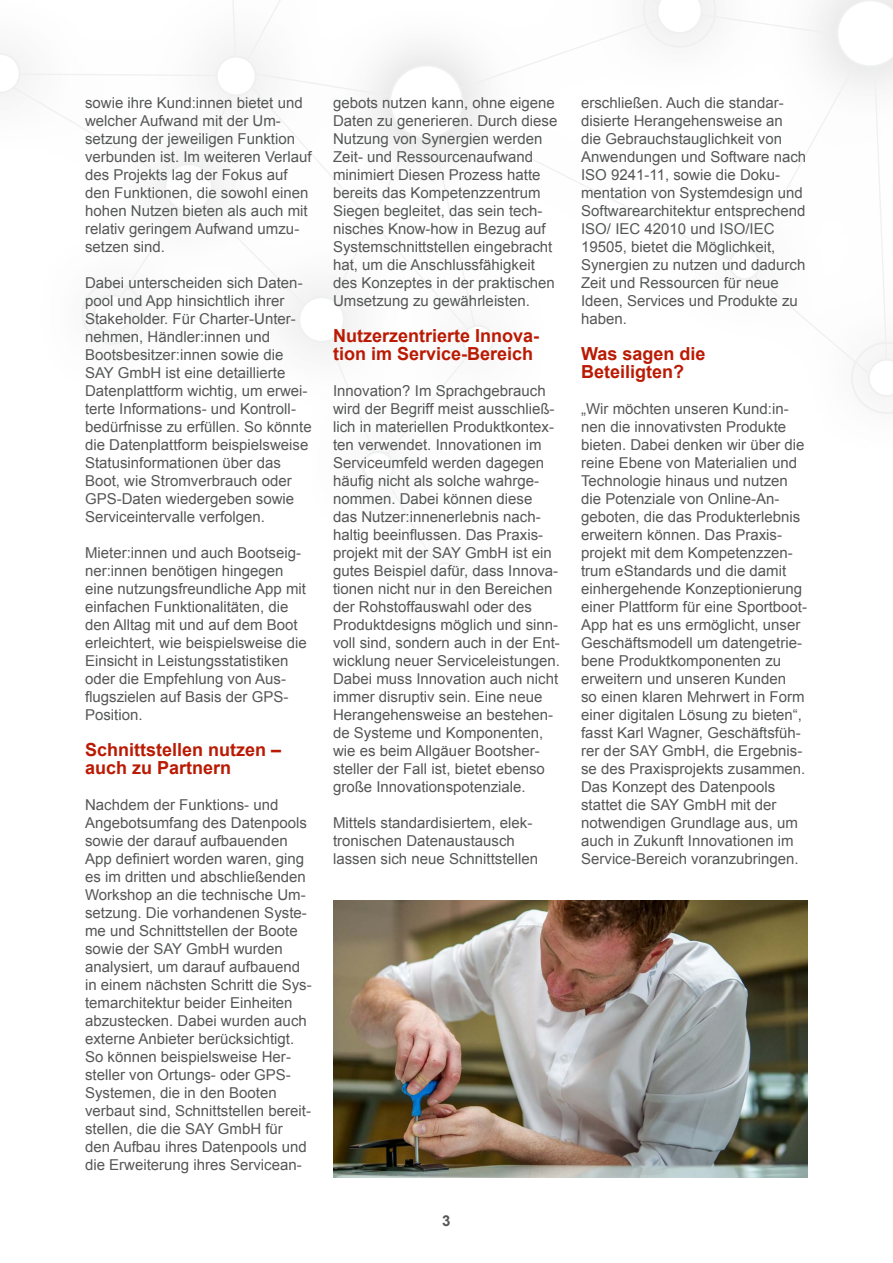
<style>
.page{position:relative;width:893px;height:1263px;background:#fff}
.page>*{position:absolute;margin:0;border:0;box-sizing:border-box;transform-origin:0 0}
.t1{font:700 18px/18px "Arial";color:#ba1a03}
.t2{font:15px/18px "Arial";color:#555756}
.t3{font:700 15px "Arial";color:#555756}
</style>
<div class="page">
<svg style="left:0;top:0;width:893px;height:594px"></svg>
<img style="left:333px;top:900px;width:475px;height:278px">
<p class="t2" style="left:85px;top:94px;width:228px">sowie ihre Kund:innen bietet und welcher Aufwand mit der Um&shy;setzung der jeweiligen Funktion verbunden ist. Im weiteren Verlauf des Projekts lag der Fokus auf den Funktionen, die sowohl einen hohen Nutzen bieten als auch mit relativ geringem Aufwand umzu&shy;setzen sind.</p>
<p class="t2" style="left:85px;top:274px;width:228px">Dabei unterscheiden sich Daten&shy;pool und App hinsichtlich ihrer<br>Stakeholder. Für Charter-Unter&shy;nehmen, Händler:innen und<br>Bootsbesitzer:innen sowie die<br>SAY GmbH ist eine detaillierte<br>Datenplattform wichtig, um erwei&shy;terte Informations- und Kontroll&shy;bedürfnisse zu erfüllen. So könnte die Datenplattform beispielsweise<br>Statusinformationen über das<br>Boot, wie Stromverbrauch oder<br>GPS-Daten wiedergeben sowie<br>Serviceintervalle verfolgen.</p>
<p class="t2" style="left:85px;top:544px;width:223px">Mieter:innen und auch Bootseig&shy;ner:innen benötigen hingegen eine nutzungsfreundliche App mit einfachen Funktionalitäten, die den Alltag mit und auf dem Boot erleichtert, wie beispielsweise die<br>Einsicht in Leistungsstatistiken oder die Empfehlung von Aus&shy;flugszielen auf Basis der GPS-<br>Position.</p>
<p class="t1" style="left:85px;top:741px;width:198px">Schnittstellen nutzen – auch zu Partnern</p>
<p class="t2" style="left:85px;top:796px;width:228px">Nachdem der Funktions- und<br>Angebotsumfang des Datenpools sowie der darauf aufbauenden<br>App definiert worden waren, ging es im dritten und abschließenden<br>Workshop an die technische Um&shy;setzung. Die vorhandenen Syste&shy;me und Schnittstellen der Boote sowie der SAY GmbH wurden analysiert, um darauf aufbauend in einem nächsten Schritt die Sys&shy;temarchitektur beider Einheiten abzustecken. Dabei wurden auch externe Anbieter berücksichtigt.<br>So können beispielsweise Her&shy;steller von Ortungs- oder GPS-<br>Systemen, die in den Booten verbaut sind, Schnittstellen bereit&shy;stellen, die die SAY GmbH für<br>den Aufbau ihres Datenpools und die Erweiterung ihres Servicean-</p>
<p class="t2" style="left:333px;top:94px;width:226px">gebots nutzen kann, ohne eigene<br>Daten zu generieren. Durch diese<br>Nutzung von Synergien werden<br>Zeit- und Ressourcenaufwand minimiert Diesen Prozess hatte bereits das Kompetenzzentrum<br>Siegen begleitet, das sein tech&shy;nisches Know-how in Bezug auf<br>Systemschnittstellen eingebracht hat, um die Anschlussfähigkeit des Konzeptes in der praktischen<br>Umsetzung zu gewährleisten.</p>
<p class="t1" style="left:333px;top:327px;width:208px">Nutzerzentrierte Innova&shy;tion im Service-Bereich</p>
<p class="t2" style="left:333px;top:382px;width:228px">Innovation? Im Sprachgebrauch wird der Begriff meist ausschließ&shy;lich in materiellen Produktkontex&shy;ten verwendet. Innovationen im<br>Serviceumfeld werden dagegen häufig nicht als solche wahrge&shy;nommen. Dabei können diese das Nutzer:innenerlebnis nach&shy;haltig beeinflussen. Das Praxis&shy;projekt mit der SAY GmbH ist ein gutes Beispiel dafür, dass Innova&shy;tionen nicht nur in den Bereichen der Rohstoffauswahl oder des<br>Produktdesigns möglich und sinn&shy;voll sind, sondern auch in der Ent&shy;wicklung neuer Serviceleistungen.<br>Dabei muss Innovation auch nicht immer disruptiv sein. Eine neue<br>Herangehensweise an bestehen&shy;de Systeme und Komponenten, wie es beim Allgäuer Bootsher&shy;steller der Fall ist, bietet ebenso große Innovationspotenziale.</p>
<p class="t2" style="left:333px;top:814px;width:207px">Mittels standardisiertem, elek&shy;tronischen Datenaustausch lassen sich neue Schnittstellen</p>
<p class="t3" style="left:442px;top:1211px;width:10px">3</p>
<p class="t2" style="left:581px;top:94px;width:227px">erschließen. Auch die standar&shy;disierte Herangehensweise an die Gebrauchstauglichkeit von<br>Anwendungen und Software nach<br>ISO 9241-11, sowie die Doku&shy;mentation von Systemdesign und<br>Softwarearchitektur entsprechend<br>ISO/ IEC 42010 und ISO/IEC<br>19505, bietet die Möglichkeit,<br>Synergien zu nutzen und dadurch<br>Zeit und Ressourcen für neue<br>Ideen, Services und Produkte zu haben.</p>
<p class="t1" style="left:581px;top:345px;width:126px">Was sagen die<br>Beteiligten?</p>
<p class="t2" style="left:581px;top:400px;width:227px">„Wir möchten unseren Kund:in&shy;nen die innovativsten Produkte bieten. Dabei denken wir über die reine Ebene von Materialien und<br>Technologie hinaus und nutzen die Potenziale von Online-An&shy;geboten, die das Produkterlebnis erweitern können. Das Praxis&shy;projekt mit dem Kompetenzzen&shy;trum eStandards und die damit einhergehende Konzeptionierung einer Plattform für eine Sportboot-<br>App hat es uns ermöglicht, unser<br>Geschäftsmodell um datengetrie&shy;bene Produktkomponenten zu erweitern und unseren Kunden<br>so einen klaren Mehrwert in Form einer digitalen Lösung zu bieten“, fasst Karl Wagner, Geschäftsfüh&shy;rer der SAY GmbH, die Ergebnis&shy;se des Praxisprojekts zusammen.<br>Das Konzept des Datenpools stattet die SAY GmbH mit der notwendigen Grundlage aus, um auch in Zukunft Innovationen im<br>Service-Bereich voranzubringen.</p>
</div>
